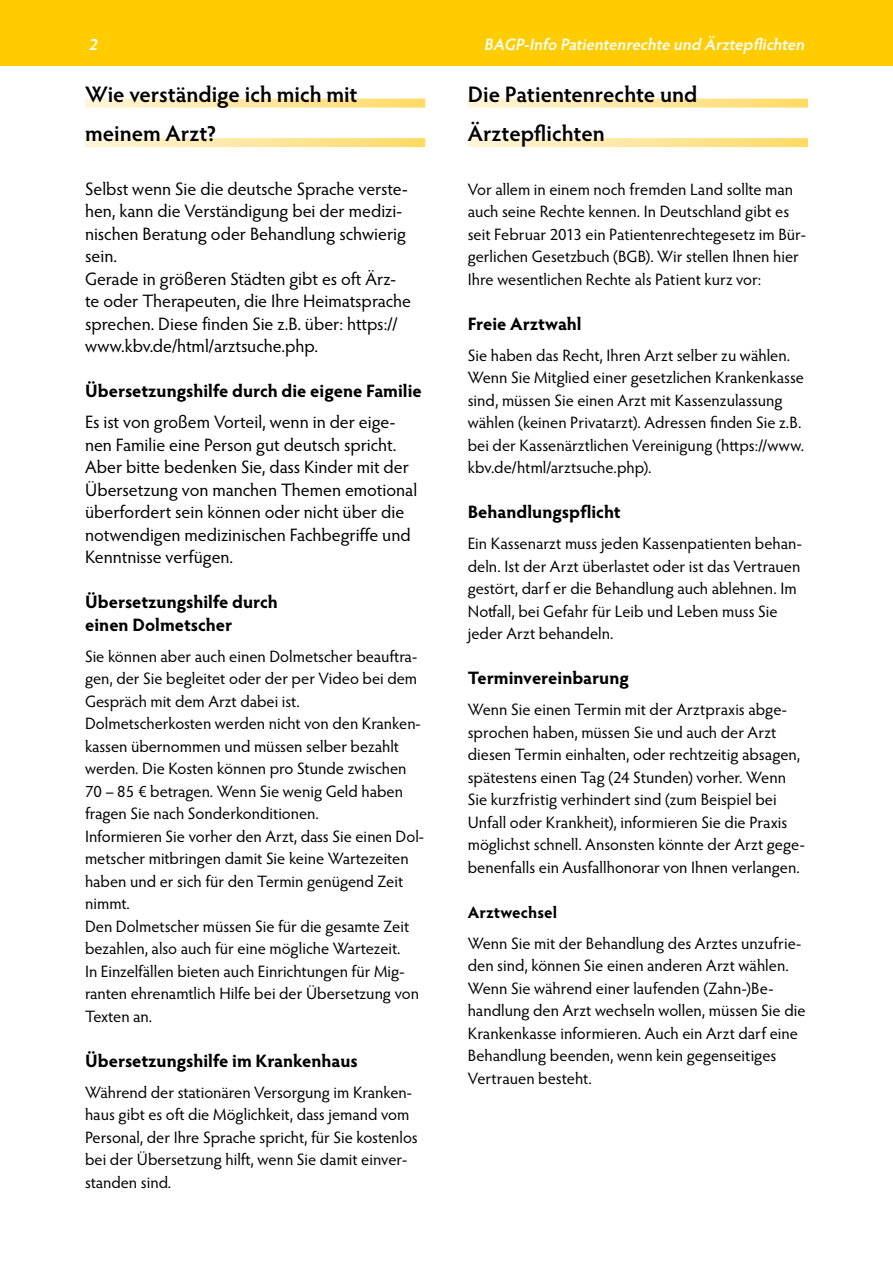
<style>
.page{position:relative;width:893px;height:1263px;background:#fff}
.page>*{position:absolute;margin:0;border:0;box-sizing:border-box;transform-origin:0 0}
.t1{font:600 22.5px/39.5px "Hypatia Sans Pro";color:#000}
.t2{font:18px/22.5px "Hypatia Sans Pro";color:#000}
.t3{font:700 18px/22.5px "Hypatia Sans Pro";color:#000}
.t4{font:16.5px/22.5px "Hypatia Sans Pro";color:#000}
.t5{font:italic 600 16.5px "Hypatia Sans Pro";color:#fff}
.t6{font:700 16.5px "Hypatia Sans Pro";letter-spacing:.005em;color:#000}
</style>
<div class="page">
<div style="left:0;top:0;width:893px;height:66px;background:#fc0"></div>
<svg style="left:85px;top:99px;width:340px;height:9px;background:#ffe8a4"></svg>
<svg style="left:85px;top:138px;width:340px;height:9px;background:#ffe7a1"></svg>
<svg style="left:468px;top:99px;width:340px;height:9px;background:#ffe8a4"></svg>
<svg style="left:468px;top:138px;width:340px;height:9px;background:#ffe7a1"></svg>
<p class="t5" style="left:89px;top:33px;width:14px">2</p>
<p class="t5" style="left:484px;top:33px;width:326px">BAGP-Info Patientenrechte und Ärztepflichten</p>
<h1 class="t1" style="left:85px;top:73px;width:274px">Wie verständige ich mich mit meinem Arzt?</h1>
<h1 class="t1" style="left:468px;top:73px;width:231px">Die Patientenrechte und<br>Ärztepflichten</h1>
<p class="t4" style="left:468px;top:177px;width:340px">Vor allem in einem noch fremden Land sollte man auch seine Rechte kennen. In Deutschland gibt es seit Februar 2013 ein Patientenrechtegesetz im Bür&shy;gerlichen Gesetzbuch (BGB). Wir stellen Ihnen hier Ihre wesentlichen Rechte als Patient kurz vor:</p>
<p class="t3" style="left:468px;top:311px;width:115px">Freie Arztwahl</p>
<p class="t4" style="left:468px;top:343px;width:338px">Sie haben das Recht, Ihren Arzt selber zu wählen.<br>Wenn Sie Mitglied einer gesetzlichen Krankenkasse sind, müssen Sie einen Arzt mit Kassenzulassung wählen (keinen Privatarzt). Adressen finden Sie z.B. bei der Kassenärztlichen Vereinigung (https://www. kbv.de/html/arztsuche.php).</p>
<p class="t3" style="left:468px;top:500px;width:154px">Behandlungspflicht</p>
<p class="t4" style="left:468px;top:532px;width:336px">Ein Kassenarzt muss jeden Kassenpatienten behan&shy;deln. Ist der Arzt überlastet oder ist das Vertrauen gestört, darf er die Behandlung auch ablehnen. Im Notfall, bei Gefahr für Leib und Leben muss Sie jeder Arzt behandeln.</p>
<p class="t3" style="left:468px;top:666px;width:163px">Terminvereinbarung</p>
<p class="t4" style="left:468px;top:698px;width:339px">Wenn Sie einen Termin mit der Arztpraxis abge&shy;sprochen haben, müssen Sie und auch der Arzt diesen Termin einhalten, oder rechtzeitig absagen, spätestens einen Tag (24 Stunden) vorher. Wenn Sie kurzfristig verhindert sind (zum Beispiel bei Unfall oder Krankheit), informieren Sie die Praxis möglichst schnell. Ansonsten könnte der Arzt gege&shy;benenfalls ein Ausfallhonorar von Ihnen verlangen.</p>
<p class="t6" style="left:468px;top:900px;width:91px">Arztwechsel</p>
<p class="t4" style="left:468px;top:931px;width:339px">Wenn Sie mit der Behandlung des Arztes unzufrie&shy;den sind, können Sie einen anderen Arzt wählen.<br>Wenn Sie während einer laufenden (Zahn-)Be&shy;handlung den Arzt wechseln wollen, müssen Sie die Krankenkasse informieren. Auch ein Arzt darf eine Behandlung beenden, wenn kein gegenseitiges Vertrauen besteht.</p>
<p class="t2" style="left:85px;top:177px;width:328px">Selbst wenn Sie die deutsche Sprache verste&shy;hen, kann die Verständigung bei der medizi&shy;nischen Beratung oder Behandlung schwierig sein.<br>Gerade in größeren Städten gibt es oft Ärz&shy;te oder Therapeuten, die Ihre Heimatsprache sprechen. Diese finden Sie z.B. über: https:// www.kbv.de/html/arztsuche.php.</p>
<p class="t3" style="left:85px;top:379px;width:338px">Übersetzungshilfe durch die eigene Familie</p>
<p class="t2" style="left:85px;top:410px;width:334px">Es ist von großem Vorteil, wenn in der eige&shy;nen Familie eine Person gut deutsch spricht.<br>Aber bitte bedenken Sie, dass Kinder mit der Übersetzung von manchen Themen emotional überfordert sein können oder nicht über die notwendigen medizinischen Fachbegriffe und Kenntnisse verfügen.</p>
<p class="t3" style="left:85px;top:590px;width:194px">Übersetzungshilfe durch einen Dolmetscher</p>
<p class="t4" style="left:85px;top:644px;width:340px">Sie können aber auch einen Dolmetscher beauftra&shy;gen, der Sie begleitet oder der per Video bei dem Gespräch mit dem Arzt dabei ist.<br>Dolmetscherkosten werden nicht von den Kranken&shy;kassen übernommen und müssen selber bezahlt werden. Die Kosten können pro Stunde zwischen 70 – 85 € betragen. Wenn Sie wenig Geld haben fragen Sie nach Sonderkonditionen.<br>Informieren Sie vorher den Arzt, dass Sie einen Dol&shy;metscher mitbringen damit Sie keine Wartezeiten haben und er sich für den Termin genügend Zeit nimmt.<br>Den Dolmetscher müssen Sie für die gesamte Zeit bezahlen, also auch für eine mögliche Wartezeit.<br>In Einzelfällen bieten auch Einrichtungen für Mig&shy;ranten ehrenamtlich Hilfe bei der Übersetzung von Texten an.</p>
<p class="t3" style="left:85px;top:1048px;width:274px">Übersetzungshilfe im Krankenhaus</p>
<p class="t4" style="left:85px;top:1080px;width:334px">Während der stationären Versorgung im Kranken&shy;haus gibt es oft die Möglichkeit, dass jemand vom Personal, der Ihre Sprache spricht, für Sie kostenlos bei der Übersetzung hilft, wenn Sie damit einver&shy;standen sind.</p>
</div>
